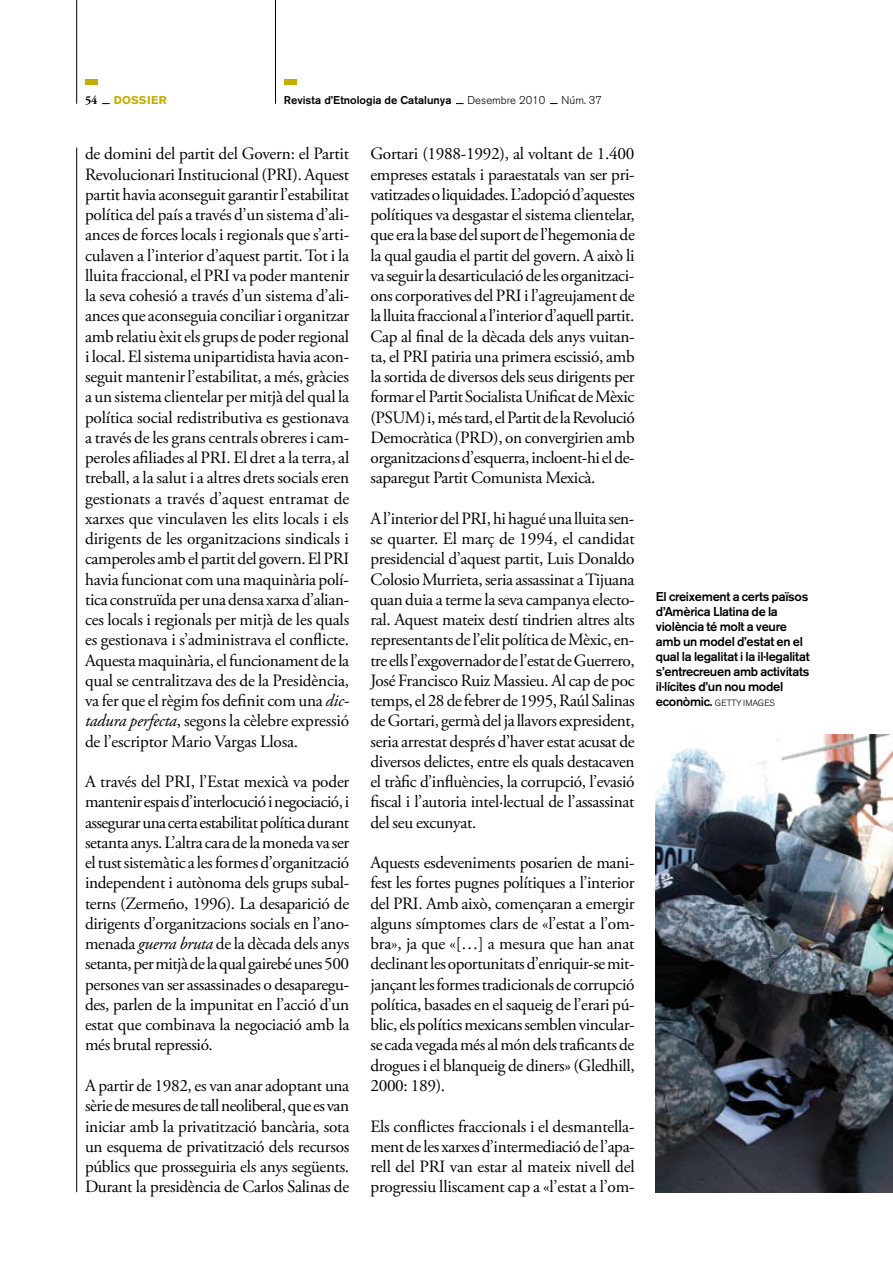
<style>
.page{position:relative;width:893px;height:1263px;background:#fff}
.page>*{position:absolute;margin:0;border:0;box-sizing:border-box;transform-origin:0 0}
.t1{font:17.25px/20.2px "Adobe Garamond Pro";letter-spacing:-.02em;color:#000;text-align:justify}
.t2{font:500 12.75px/15px "Akzidenz Grotesk BE";letter-spacing:-.02em;color:#000}
.t3{font:700 12px "Adobe Garamond Pro";color:#000}
.t4{font:500 11.25px "Akzidenz Grotesk BE";color:#000}
.t5{font:300 11.25px "Akzidenz Grotesk BE";color:#000}
.t6{font:700 11.25px "Akzidenz Grotesk BE";letter-spacing:.03em;color:#c4af00}
.t7{font:300 9px "Akzidenz Grotesk BE";letter-spacing:-.02em;color:#000}
.s1{font-style:italic}
.s2{font-weight:500;font-size:12.75px}
</style>
<div class="page">
<div style="left:85px;top:79px;width:12px;height:6px;background:#c4af00"></div>
<div style="left:284px;top:79px;width:13px;height:6px;background:#c4af00"></div>
<hr style="left:76px;top:0;width:1px;height:104px;background:#000">
<hr style="left:76px;top:148px;width:1px;height:1044px;background:#000">
<hr style="left:275px;top:0;width:1px;height:104px;background:#000">
<img style="left:656px;top:735px;width:237px;height:457px">
<p class="t3" style="left:85px;top:93px;width:14px">54</p>
<p class="t6" style="left:114px;top:93px;width:55px">DOSSIER</p>
<p class="t4" style="left:284px;top:93px;width:169px">Revista d’Etnologia de Catalunya</p>
<p class="t5" style="left:468px;top:94px;width:79px">Desembre 2010</p>
<p class="t5" style="left:561px;top:94px;width:42px">Núm. 37</p>
<p class="t1" style="left:85px;top:144px;width:266px">de domini del partit del Govern: el Partit Revolucionari Institucional (PRI). Aquest partit havia aconseguit garantir l’estabilitat política del país a través d’un sistema d’ali&shy;ances de forces locals i regionals que s’arti&shy;culaven a l’interior d’aquest partit. Tot i la lluita fraccional, el PRI va poder mantenir la seva cohesió a través d’un sistema d’ali&shy;ances que aconseguia conciliar i organitzar amb relatiu èxit els grups de poder regional i local. El sistema unipartidista havia acon&shy;seguit mantenir l’estabilitat, a més, gràcies a un sistema clientelar per mitjà del qual la política social redistributiva es gestionava a través de les grans centrals obreres i cam&shy;peroles afiliades al PRI. El dret a la terra, al treball, a la salut i a altres drets socials eren gestionats a través d’aquest entramat de xarxes que vinculaven les elits locals i els dirigents de les organitzacions sindicals i camperoles amb el partit del govern. El PRI havia funcionat com una maquinària polí&shy;tica construïda per una densa xarxa d’alian&shy;ces locals i regionals per mitjà de les quals es gestionava i s’administrava el conflicte.<br>Aquesta maquinària, el funcionament de la qual se centralitzava des de la Presidència, va fer que el règim fos definit com una <span class="s1">dic&shy;tadura perfecta</span>, segons la cèlebre expressió de l’escriptor Mario Vargas Llosa.</p>
<p class="t1" style="left:85px;top:772px;width:266px">A través del PRI, l’Estat mexicà va poder mantenir espais d’interlocució i negociació, i assegurar una certa estabilitat política durant setanta anys. L’altra cara de la moneda va ser el tust sistemàtic a les formes d’organització independent i autònoma dels grups subal&shy;terns (Zermeño, 1996). La desaparició de dirigents d’organitzacions socials en l’ano&shy;menada <span class="s1">guerra bruta</span> de la dècada dels anys setanta, per mitjà de la qual gairebé unes 500 persones van ser assassinades o desaparegu&shy;des, parlen de la impunitat en l’acció d’un estat que combinava la negociació amb la més brutal repressió.</p>
<p class="t1" style="left:85px;top:1076px;width:266px">A partir de 1982, es van anar adoptant una sèrie de mesures de tall neoliberal, que es van iniciar amb la privatització bancària, sota un esquema de privatització dels recursos públics que prosseguiria els anys següents.<br>Durant la presidència de Carlos Salinas de</p>
<p class="t1" style="left:370px;top:144px;width:266px">Gortari (1988-1992), al voltant de 1.400 empreses estatals i paraestatals van ser pri&shy;vatitzades o liquidades. L’adopció d’aquestes polítiques va desgastar el sistema clientelar, que era la base del suport de l’hegemonia de la qual gaudia el partit del govern. A això li va seguir la desarticulació de les organitzaci&shy;ons corporatives del PRI i l’agreujament de la lluita fraccional a l’interior d’aquell partit.<br>Cap al final de la dècada dels anys vuitan&shy;ta, el PRI patiria una primera escissió, amb la sortida de diversos dels seus dirigents per formar el Partit Socialista Unificat de Mèxic (PSUM) i, més tard, el Partit de la Revolució Democràtica (PRD), on convergirien amb organitzacions d’esquerra, incloent-hi el de&shy;saparegut Partit Comunista Mexicà.</p>
<p class="t1" style="left:370px;top:509px;width:266px">A l’interior del PRI, hi hagué una lluita sen&shy;se quarter. El març de 1994, el candidat presidencial d’aquest partit, Luis Donaldo Colosio Murrieta, seria assassinat a Tijuana quan duia a terme la seva campanya electo&shy;ral. Aquest mateix destí tindrien altres alts representants de l’elit política de Mèxic, en&shy;tre ells l’exgovernador de l’estat de Guerrero, José Francisco Ruiz Massieu. Al cap de poc temps, el 28 de febrer de 1995, Raúl Salinas de Gortari, germà del ja llavors expresident, seria arrestat després d’haver estat acusat de diversos delictes, entre els quals destacaven el tràfic d’influències, la corrupció, l’evasió fiscal i l’autoria intel·lectual de l’assassinat del seu excunyat.</p>
<p class="t1" style="left:370px;top:853px;width:266px">Aquests esdeveniments posarien de mani&shy;fest les fortes pugnes polítiques a l’interior del PRI. Amb això, començaran a emergir alguns símptomes clars de «l’estat a l’om&shy;bra», ja que «[…] a mesura que han anat declinant les oportunitats d’enriquir-se mit&shy;jançant les formes tradicionals de corrupció política, basades en el saqueig de l’erari pú&shy;blic, els polítics mexicans semblen vincular&shy;se cada vegada més al món dels traficants de drogues i el blanqueig de diners» (Gledhill, 2000: 189).</p>
<p class="t1" style="left:370px;top:1116px;width:266px">Els conflictes fraccionals i el desmantella&shy;ment de les xarxes d’intermediació de l’apa&shy;rell del PRI van estar al mateix nivell del progressiu lliscament cap a «l’estat a l’om-</p>
<p class="t2" style="left:656px;top:589px;width:155px">El creixement a certs països d’Amèrica Llatina de la violència té molt a veure amb un model d’estat en el qual la legalitat i la il·legalitat s’entrecreuen amb activitats il·lícites d’un nou model</p>
<p class="t7" style="left:656px;top:698px;width:121px"><span class="s2">econòmic.</span> GETTY IMAGES</p>
</div>
